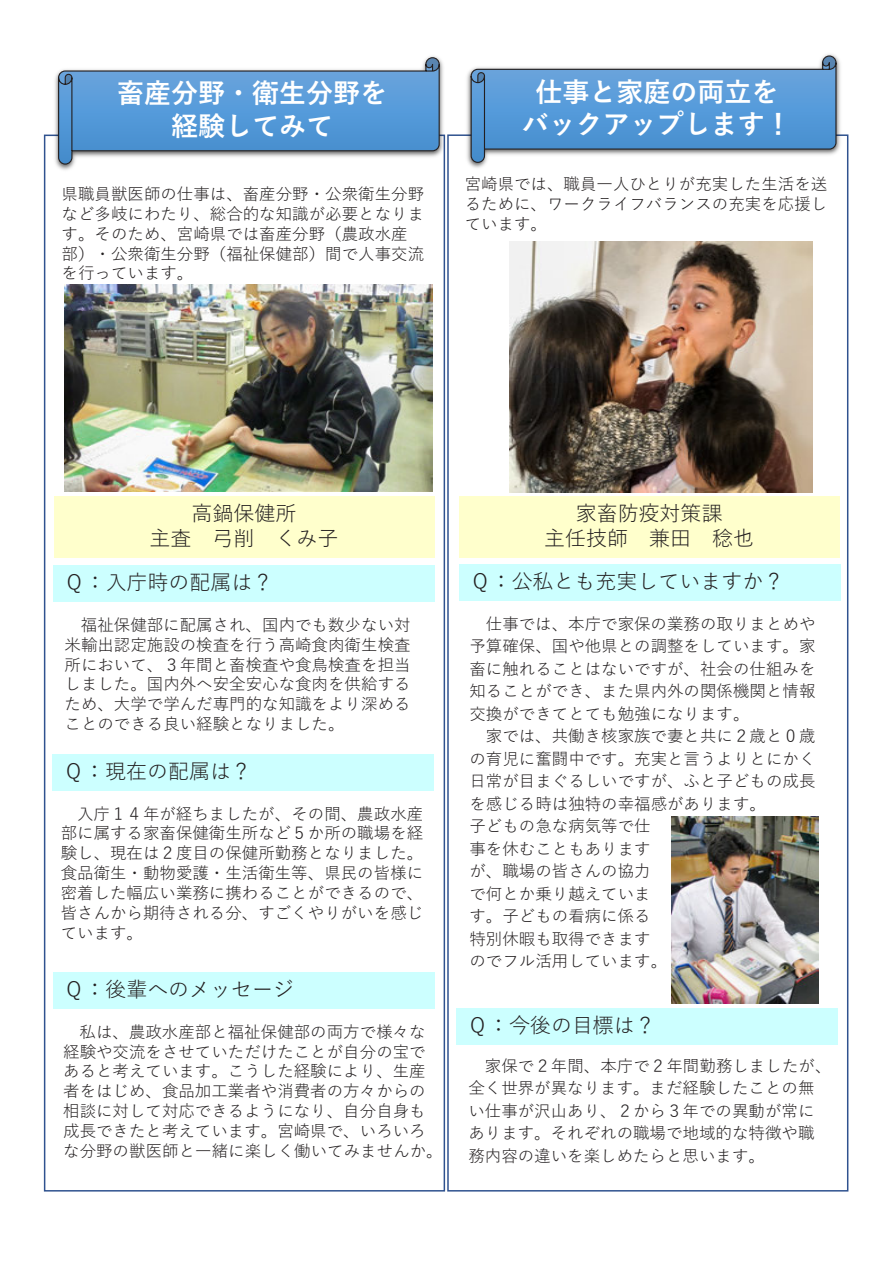
<style>
.page{position:relative;width:893px;height:1263px;background:#fff}
.page>*{position:absolute;margin:0;border:0;box-sizing:border-box;transform-origin:0 0}
.t1{font:700 27px/32.4px "Yu Gothic";color:#fff;text-align:center}
.t2{font:21px/25.2px "Yu Gothic";color:#231f20;text-align:center}
.t3{font:16.5px/19.8px "Yu Gothic";color:#231f20;text-align:justify}
</style>
<div class="page">
<img style="left:464px;top:54px;width:379px;height:114px">
<svg style="left:470px;top:55px;width:367px;height:108px"></svg>
<img style="left:510px;top:242px;width:302px;height:251px">
<div style="left:459px;top:496px;width:380px;height:62px;background:#ffc"></div>
<div style="left:459px;top:564px;width:382px;height:37px;background:#cff"></div>
<div style="left:456px;top:1008px;width:382px;height:36px;background:#cff"></div>
<img style="left:51px;top:56px;width:395px;height:118px">
<svg style="left:57px;top:57px;width:383px;height:108px"></svg>
<div style="left:54px;top:496px;width:380px;height:62px;background:#ffc"></div>
<div style="left:53px;top:565px;width:382px;height:37px;background:#cff"></div>
<div style="left:52px;top:754px;width:382px;height:36px;background:#cff"></div>
<div style="left:53px;top:973px;width:382px;height:36px;background:#cff"></div>
<img style="left:64px;top:284px;width:368px;height:208px">
<img style="left:672px;top:816px;width:147px;height:188px">
<h1 class="t1" style="left:117px;top:78px;width:272px">畜産分野・衛生分野を経験してみて</h1>
<p class="t3" style="left:62px;top:182px;width:364px;text-align:left">県職員獣医師の仕事は、畜産分野・公衆衛生分野など多岐にわたり、総合的な知識が必要となります。そのため、宮崎県では畜産分野（農政水産部）・公衆衛生分野（福祉保健部）間で人事交流を行っています。</p>
<h1 class="t1" style="left:522px;top:76px;width:271px">仕事と家庭の両立をバックアップします！</h1>
<p class="t3" style="left:465px;top:172px;width:364px">宮崎県では、職員一人ひとりが充実した生活を送るために、ワークライフバランスの充実を応援しています。</p>
<p class="t2" style="left:150px;top:498px;width:190px">高鍋保健所<br>主査 弓削 くみ子</p>
<p class="t2" style="left:64px;top:567px;width:211px">Ｑ：入庁時の配属は？</p>
<p class="t3" style="left:65px;top:613px;width:348px;text-indent:16px">福祉保健部に配属され、国内でも数少ない対米輸出認定施設の検査を行う高崎食肉衛生検査所において、３年間と畜検査や食鳥検査を担当しました。国内外へ安全安心な食肉を供給するため、大学で学んだ専門的な知識をより深めることのできる良い経験となりました。</p>
<p class="t2" style="left:63px;top:756px;width:190px">Ｑ：現在の配属は？</p>
<p class="t3" style="left:61px;top:801px;width:364px;text-indent:16px">入庁１４年が経ちましたが、その間、農政水産部に属する家畜保健衛生所など５か所の職場を経験し、現在は２度目の保健所勤務となりました。食品衛生・動物愛護・生活衛生等、県民の皆様に密着した幅広い業務に携わることができるので、皆さんから期待される分、すごくやりがいを感じています。</p>
<p class="t2" style="left:63px;top:974px;width:232px">Ｑ：後輩へのメッセージ</p>
<p class="t3" style="left:63px;top:1020px;width:381px;text-align:left;text-indent:16px">私は、農政水産部と福祉保健部の両方で様々な経験や交流をさせていただけたことが自分の宝であると考えています。こうした経験により、生産者をはじめ、食品加工業者や消費者の方々からの相談に対して対応できるようになり、自分自身も成長できたと考えています。宮崎県で、いろいろな分野の獣医師と一緒に楽しく働いてみませんか。</p>
<p class="t2" style="left:544px;top:498px;width:211px">家畜防疫対策課<br>主任技師 兼田 稔也</p>
<p class="t2" style="left:470px;top:566px;width:316px">Ｑ：公私とも充実していますか？</p>
<p class="t3" style="left:469px;top:610px;width:348px;line-height:22.5px;text-indent:16px">仕事では、本庁で家保の業務の取りまとめや予算確保、国や他県との調整をしています。家畜に触れることはないですが、社会の仕組みを知ることができ、また県内外の関係機関と情報交換ができてとても勉強になります。</p>
<p class="t3" style="left:469px;top:723px;width:348px;line-height:22.5px;text-align:left;text-indent:16px">家では、共働き核家族で妻と共に２歳と０歳の育児に奮闘中です。充実と言うよりとにかく日常が目まぐるしいですが、ふと子どもの成長を感じる時は独特の幸福感があります。<br>子どもの急な病気等で仕<br>事を休むこともあります<br>が、職場の皆さんの協力<br>で何とか乗り越えていま<br>す。子どもの看病に係る<br>特別休暇も取得できます<br>のでフル活用しています。</p>
<p class="t2" style="left:467px;top:1010px;width:190px">Ｑ：今後の目標は？</p>
<p class="t3" style="left:468px;top:1052px;width:365px;line-height:22.5px;text-align:left;text-indent:16px">家保で２年間、本庁で２年間勤務しましたが、全く世界が異なります。まだ経験したことの無い仕事が沢山あり、２から３年での異動が常にあります。それぞれの職場で地域的な特徴や職務内容の違いを楽しめたらと思います。</p>
</div>
